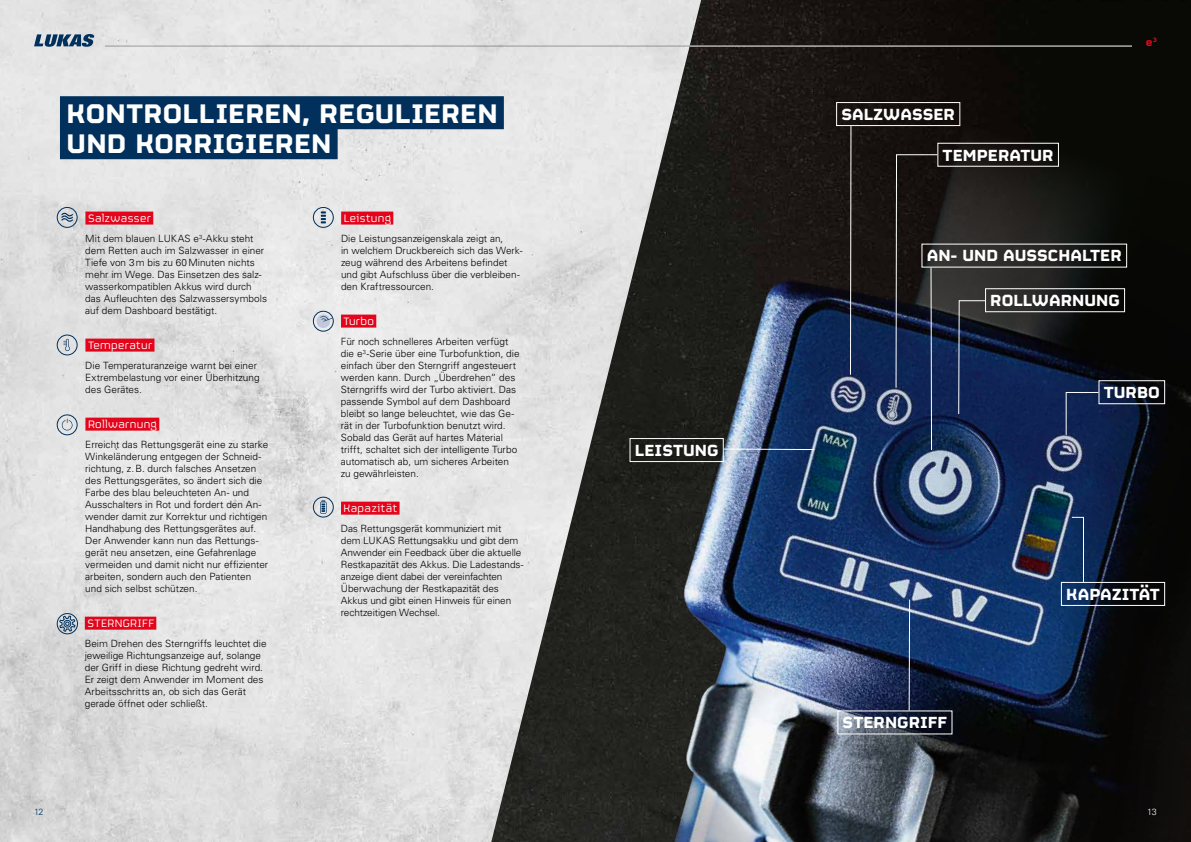
<style>
.page{position:relative;width:1191px;height:842px;background:#fff}
.page>*{position:absolute;margin:0;border:0;box-sizing:border-box;transform-origin:0 0}
.t1{font:700 30px/30px "FS Sinclair";color:#fff}
.t2{font:700 18px "FS Sinclair";color:#fff}
.t3{font:12px "FS Sinclair";letter-spacing:.025em;color:#fff}
.t4{font:700 12px "FS Sinclair";color:#e3051b}
.t5{font:300 10px/12px "Univers";color:#000}
.t6{font:300 9px "Univers";color:#00305b}
.t7{font:300 9px "Univers";color:#fff}
</style>
<div class="page">
<img style="left:0;top:0;width:487px;height:842px">
<img style="left:487px;top:0;width:704px;height:842px">
<div style="left:1145px;top:806px;width:14px;height:12px;background:#0b0909"></div>
<div style="left:985px;top:288px;width:140px;height:24px;border:1px solid #fff"></div>
<div style="left:1061px;top:582px;width:104px;height:24px;border:1px solid #fff"></div>
<div style="left:602px;top:410px;width:149px;height:80px;background:#000;opacity:.75"></div>
<div style="left:629px;top:438px;width:95px;height:24px;border:1px solid #fff"></div>
<div style="left:836px;top:102px;width:124px;height:24px;border:1px solid #fff"></div>
<svg style="left:849px;top:125px;width:3px;height:251px"></svg>
<svg style="left:908px;top:599px;width:2px;height:112px"></svg>
<div style="left:1098px;top:380px;width:67px;height:24px;border:1px solid #fff"></div>
<svg style="left:1065px;top:391px;width:34px;height:45px;background:#1a2e5b"></svg>
<svg style="left:723px;top:448px;width:92px;height:3px"></svg>
<svg style="left:957px;top:300px;width:29px;height:115px;background:#1f2d4d"></svg>
<svg style="left:1070px;top:516px;width:14px;height:67px"></svg>
<svg style="left:895px;top:154px;width:43px;height:297px;background:#202738"></svg>
<svg style="left:34px;top:34px;width:60px;height:13px"></svg>
<div style="left:85px;top:212px;width:68px;height:13px;background:#e3051b"></div>
<svg style="left:61px;top:213px;width:12px;height:9px"></svg>
<div style="left:57px;top:207px;width:21px;height:21px;border:1px solid #00305b;border-radius:50%"></div>
<div style="left:85px;top:339px;width:69px;height:13px;background:#e3051b"></div>
<svg style="left:63px;top:339px;width:7px;height:12px"></svg>
<div style="left:57px;top:334px;width:21px;height:21px;border:1px solid #00305b;border-radius:50%"></div>
<div style="left:85px;top:418px;width:74px;height:13px;background:#e3051b"></div>
<svg style="left:62px;top:419px;width:10px;height:11px"></svg>
<div style="left:57px;top:414px;width:21px;height:21px;border:1px solid #00305b;border-radius:50%"></div>
<div style="left:341px;top:212px;width:52px;height:13px;background:#e3051b"></div>
<svg style="left:321px;top:211px;width:5px;height:12px"></svg>
<div style="left:313px;top:207px;width:21px;height:21px;border:1px solid #00305b;border-radius:50%"></div>
<div style="left:341px;top:315px;width:35px;height:13px;background:#e3051b"></div>
<div style="left:313px;top:311px;width:21px;height:21px;border:1px solid #00305b;border-radius:50%"></div>
<svg style="left:315px;top:314px;width:17px;height:14px"></svg>
<div style="left:341px;top:502px;width:58px;height:13px;background:#e3051b"></div>
<div style="left:313px;top:497px;width:21px;height:21px;border:1px solid #00305b;border-radius:50%"></div>
<svg style="left:320px;top:500px;width:6px;height:14px"></svg>
<div style="left:85px;top:617px;width:71px;height:13px;background:#e3051b"></div>
<hr style="left:105px;top:46px;width:585px;height:1px;background:#a8a8a7">
<div style="left:60px;top:96px;width:444px;height:33px;background:#00305b"></div>
<div style="left:60px;top:126px;width:278px;height:33px;background:#00305b"></div>
<svg style="left:59px;top:615px;width:17px;height:20px"></svg>
<div style="left:57px;top:613px;width:21px;height:21px;border:1px solid #00305b;border-radius:50%"></div>
<hr style="left:689px;top:46px;width:443px;height:1px;background:#fff">
<h1 class="t1" style="left:67px;top:94px;width:432px">KONTROLLIEREN, REGULIEREN<br>UND KORRIGIEREN</h1>
<p class="t3" style="left:88px;top:209px;width:65px">Salzwasser</p>
<p class="t5" style="left:85px;top:232px;width:183px">Mit dem blauen LUKAS e<sup>3</sup>-Akku steht dem Retten auch im Salzwasser in einer Tiefe von 3m bis zu 60Minuten nichts mehr im Wege. Das Einsetzen des salz&shy;wasserkompatiblen Akkus wird durch das Aufleuchten des Salzwassersymbols auf dem Dashboard bestätigt.</p>
<p class="t3" style="left:88px;top:336px;width:66px">Temperatur</p>
<p class="t5" style="left:85px;top:359px;width:176px">Die Temperaturanzeige warnt bei einer<br>Extrembelastung vor einer Überhitzung des Gerätes.</p>
<p class="t3" style="left:88px;top:415px;width:71px">Rollwarnung</p>
<p class="t5" style="left:85px;top:438px;width:184px">Erreicht das Rettungsgerät eine zu starke Winkeländerung entgegen der Schneid&shy;richtung, z.B. durch falsches Ansetzen des Rettungsgerätes, so ändert sich die Farbe des blau beleuchteten An- und Ausschalters in Rot und fordert den An&shy;wender damit zur Korrektur und richtigen Handhabung des Rettungsgerätes auf.<br>Der Anwender kann nun das Rettungs&shy;gerät neu ansetzen, eine Gefahrenlage vermeiden und damit nicht nur effizienter arbeiten, sondern auch den Patienten und sich selbst schützen.</p>
<p class="t3" style="left:87px;top:614px;width:68px">STERNGRIFF</p>
<p class="t5" style="left:85px;top:637px;width:183px">Beim Drehen des Sterngriffs leuchtet die jeweilige Richtungsanzeige auf, solange der Griff in diese Richtung gedreht wird.<br>Er zeigt dem Anwender im Moment des Arbeitsschritts an, ob sich das Gerät gerade öffnet oder schließt.</p>
<p class="t3" style="left:344px;top:209px;width:49px">Leistung</p>
<p class="t5" style="left:341px;top:232px;width:183px">Die Leistungsanzeigenskala zeigt an,<br>in welchem Druckbereich sich das Werk&shy;zeug während des Arbeitens befindet und gibt Aufschluss über die verbleiben&shy;den Kraftressourcen.</p>
<p class="t3" style="left:343px;top:312px;width:32px">Turbo</p>
<p class="t5" style="left:341px;top:335px;width:180px">Für noch schnelleres Arbeiten verfügt die e<sup>3</sup>-Serie über eine Turbofunktion, die einfach über den Sterngriff angesteuert werden kann. Durch „Überdrehen“ des Sterngriffs wird der Turbo aktiviert. Das passende Symbol auf dem Dashboard bleibt so lange beleuchtet, wie das Ge&shy;rät in der Turbofunktion benutzt wird.<br>Sobald das Gerät auf hartes Material trifft, schaltet sich der intelligente Turbo automatisch ab, um sicheres Arbeiten zu gewährleisten.</p>
<p class="t3" style="left:343px;top:499px;width:55px">Kapazität</p>
<p class="t5" style="left:341px;top:522px;width:184px">Das Rettungsgerät kommuniziert mit dem LUKAS Rettungsakku und gibt dem Anwender ein Feedback über die aktuelle Restkapazität des Akkus. Die Ladestands&shy;anzeige dient dabei der vereinfachten Überwachung der Restkapazität des Akkus und gibt einen Hinweis für einen rechtzeitigen Wechsel.</p>
<p class="t6" style="left:34px;top:807px;width:11px">12</p>
<h2 class="t2" style="left:635px;top:434px;width:85px">LEISTUNG</h2>
<h2 class="t2" style="left:841px;top:98px;width:115px">SALZWASSER</h2>
<h2 class="t2" style="left:942px;top:139px;width:113px">TEMPERATUR</h2>
<p class="t4" style="left:1145px;top:32px;width:13px">e<sup>3</sup></p>
<h2 class="t2" style="left:926px;top:240px;width:197px">AN- UND AUSSCHALTER</h2>
<h2 class="t2" style="left:990px;top:285px;width:131px">ROLLWARNUNG</h2>
<h2 class="t2" style="left:1103px;top:377px;width:58px">TURBO</h2>
<h2 class="t2" style="left:842px;top:707px;width:106px">STERNGRIFF</h2>
<h2 class="t2" style="left:1066px;top:578px;width:95px">KAPAZITÄT</h2>
<p class="t7" style="left:1147px;top:807px;width:11px">13</p>
</div>
